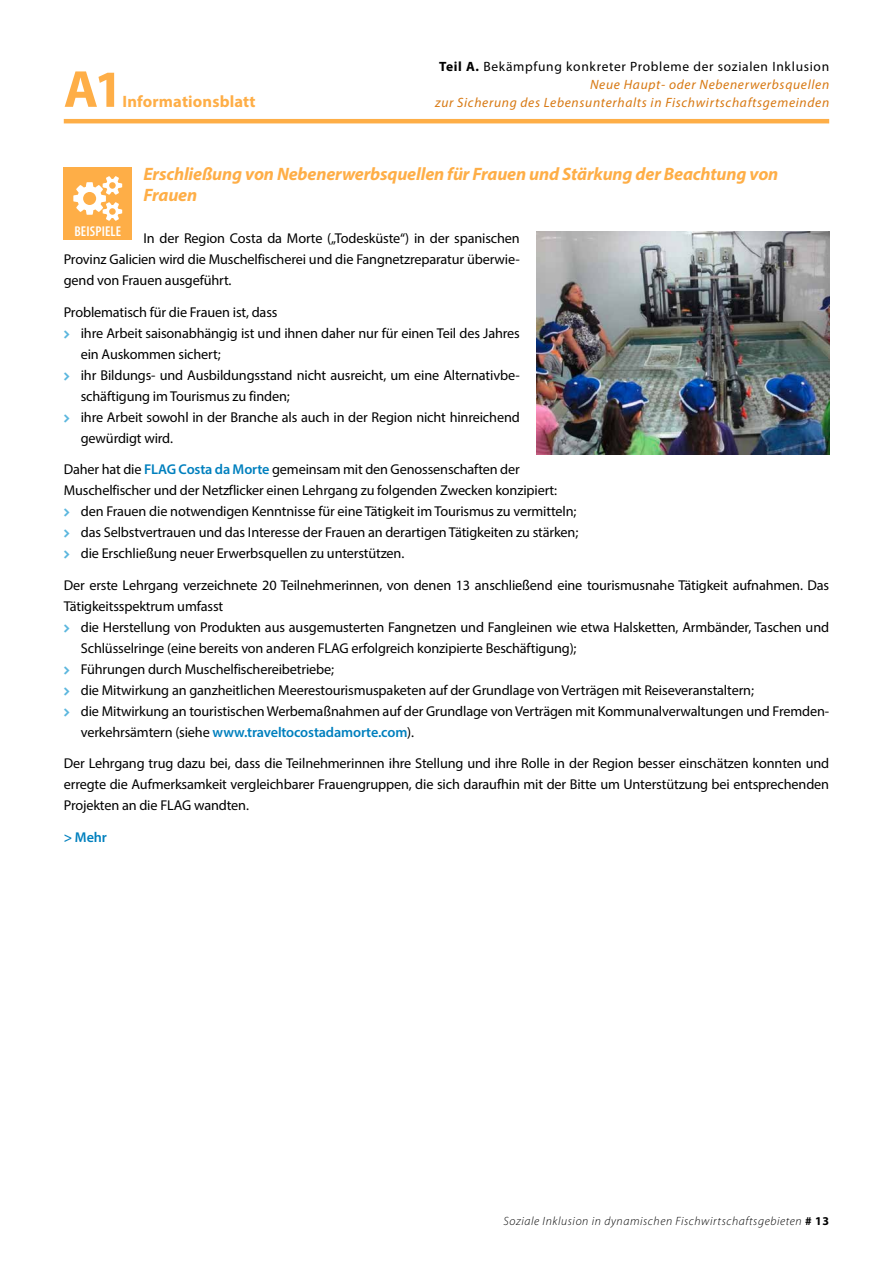
<style>
.page{position:relative;width:893px;height:1263px;background:#fff}
.page>*{position:absolute;margin:0;border:0;box-sizing:border-box;transform-origin:0 0}
.t1{font:700 52.5px "Myriad Pro";color:#feae47}
.t2{font:italic 700 18px/21px "Myriad Pro";letter-spacing:-.01em;color:#feae47}
.t3{font:700 16.5px "Myriad Pro";letter-spacing:.01em;color:#feae47}
.t4{font:14.25px/21px "Myriad Pro";letter-spacing:-.01em;color:#000}
.t5{font:600 condensed 14.25px "Myriad Pro";letter-spacing:.01em;color:#fff}
.t6{font:600 14.25px "Myriad Pro";color:#0080be}
.t7{font:13.5px/18px "Myriad Pro";letter-spacing:.05em;color:#000;text-align:right}
.t8{font:italic 13.5px "Myriad Pro";letter-spacing:.05em;color:#d77812}
.t9{font:italic 300 12px "Myriad Pro";letter-spacing:.05em;color:#000}
.s1{font-weight:700}
.s2{font-style:italic;color:#d77812}
.s3{font-weight:600;color:#0080be}
.s4{font-weight:700;font-style:normal}
</style>
<div class="page">
<hr style="left:64px;top:119px;width:765px;height:4px;background:#feae47">
<div style="left:64px;top:168px;width:68px;height:72px;background:#feae47"></div>
<svg style="left:73px;top:176px;width:49px;height:45px"></svg>
<img style="left:537px;top:231px;width:292px;height:224px">
<h1 class="t1" style="left:64px;top:55px;width:61px">A1</h1>
<p class="t7" style="left:439px;top:57px;width:392px"><span class="s1">Teil A.</span> Bekämpfung konkreter Probleme der sozialen Inklusion<br><span class="s2">Neue Haupt- oder Nebenerwerbsquellen</span></p>
<p class="t3" style="left:122px;top:91px;width:135px">Informationsblatt</p>
<p class="t8" style="left:435px;top:94px;width:396px">zur Sicherung des Lebensunterhalts in Fischwirtschaftsgemeinden</p>
<p class="t2" style="left:144px;top:163px;width:636px">Erschließung von Nebenerwerbsquellen für Frauen und Stärkung der Beachtung von<br>Frauen</p>
<p class="t4" style="left:64px;top:227px;width:458px;text-align:justify;text-indent:80px">In der Region Costa da Morte („Todesküste“) in der spanischen Provinz Galicien wird die Muschelfischerei und die Fangnetzreparatur überwie&shy;gend von Frauen ausgeführt.</p>
<p class="t4" style="left:81px;top:301px;width:441px;text-indent:-17px">Problematisch für die Frauen ist, dass<br>ihre Arbeit saisonabhängig ist und ihnen daher nur für einen Teil des Jahres ein Auskommen sichert;<br>ihr Bildungs- und Ausbildungsstand nicht ausreicht, um eine Alternativbe&shy;schäftigung im Tourismus zu finden;<br>ihre Arbeit sowohl in der Branche als auch in der Region nicht hinreichend gewürdigt wird.</p>
<p class="t4" style="left:64px;top:459px;width:458px">Daher hat die <span class="s3">FLAG Costa da Morte</span> gemeinsam mit den Genossenschaften der</p>
<p class="t4" style="left:64px;top:480px;width:495px">Muschelfischer und der Netzflicker einen Lehrgang zu folgenden Zwecken konzipiert:</p>
<p class="t4" style="left:81px;top:500px;width:497px">den Frauen die notwendigen Kenntnisse für eine Tätigkeit im Tourismus zu vermitteln;</p>
<p class="t4" style="left:81px;top:521px;width:499px">das Selbstvertrauen und das Interesse der Frauen an derartigen Tätigkeiten zu stärken;</p>
<p class="t4" style="left:81px;top:542px;width:325px">die Erschließung neuer Erwerbsquellen zu unterstützen.</p>
<p class="t4" style="left:64px;top:574px;width:767px">Der erste Lehrgang verzeichnete 20 Teilnehmerinnen, von denen 13 anschließend eine tourismusnahe Tätigkeit aufnahmen. Das<br>Tätigkeitsspektrum umfasst</p>
<p class="t4" style="left:81px;top:616px;width:750px">die Herstellung von Produkten aus ausgemusterten Fangnetzen und Fangleinen wie etwa Halsketten, Armbänder, Taschen und Schlüsselringe (eine bereits von anderen FLAG erfolgreich konzipierte Beschäftigung);<br>Führungen durch Muschelfischereibetriebe;<br>die Mitwirkung an ganzheitlichen Meerestourismuspaketen auf der Grundlage von Verträgen mit Reiseveranstaltern;<br>die Mitwirkung an touristischen Werbemaßnahmen auf der Grundlage von Verträgen mit Kommunalverwaltungen und Fremden&shy;verkehrsämtern (siehe <span class="s3">www.traveltocostadamorte.com</span>).</p>
<p class="t4" style="left:64px;top:753px;width:767px;text-align:justify">Der Lehrgang trug dazu bei, dass die Teilnehmerinnen ihre Stellung und ihre Rolle in der Region besser einschätzen konnten und erregte die Aufmerksamkeit vergleichbarer Frauengruppen, die sich daraufhin mit der Bitte um Unterstützung bei entsprechenden Projekten an die FLAG wandten.</p>
<p class="t6" style="left:64px;top:828px;width:45px">&gt; Mehr</p>
<p class="t5" style="left:74px;top:222px;width:48px">BEISPIELE</p>
<p class="t9" style="left:503px;top:1214px;width:327px">Soziale Inklusion in dynamischen Fischwirtschaftsgebieten <span class="s4"># 13</span></p>
</div>
